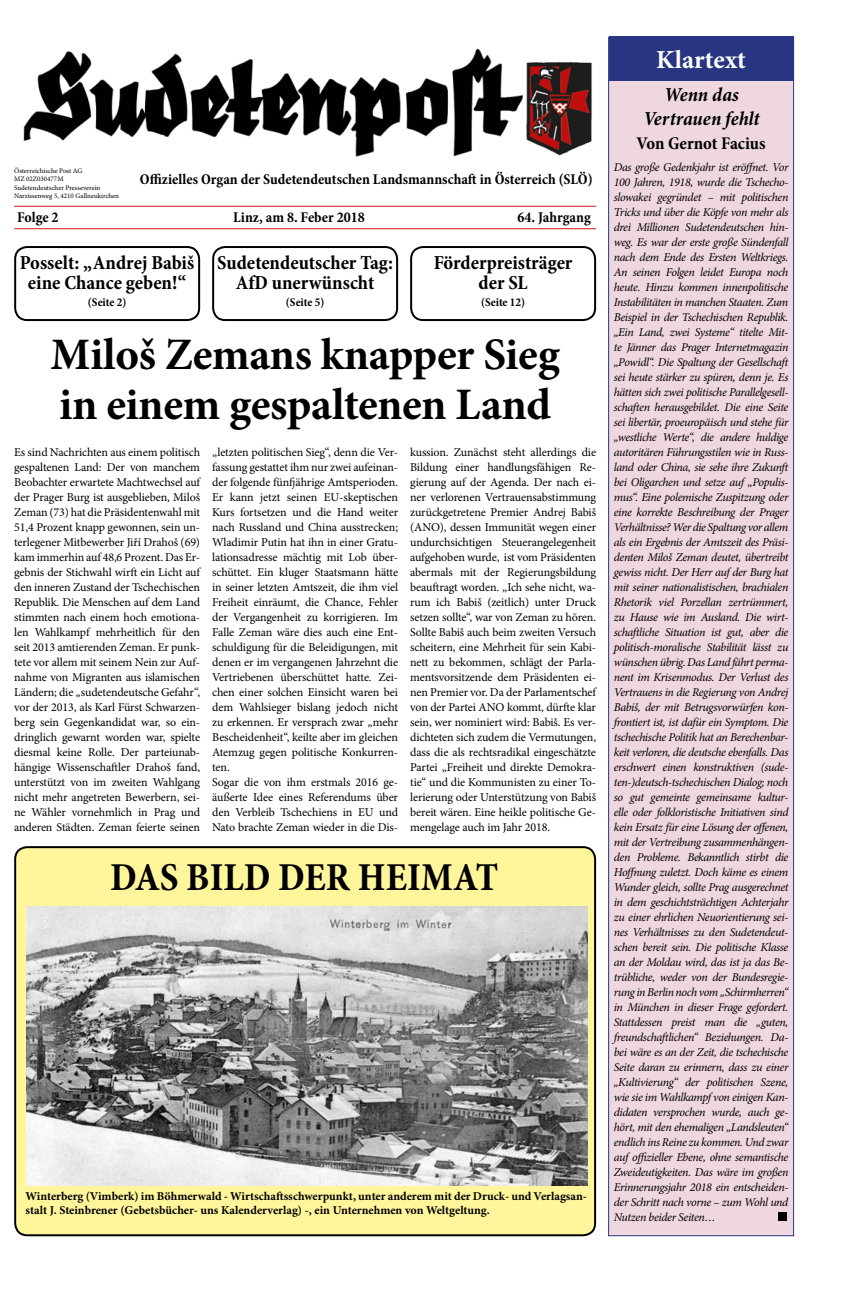
<style>
.page{position:relative;width:865px;height:1290px;background:#fff}
.page>*{position:absolute;margin:0;border:0;box-sizing:border-box;transform-origin:0 0}
.t1{font:700 45px/50px "Minion Pro";letter-spacing:-.01em;color:#000}
.t2{font:700 condensed 40px "Minion Pro";color:#000}
.t3{font:700 26px "Minion Pro";color:#fff}
.t4{font:700 condensed 20px/20px "Minion Pro";color:#000;text-align:center}
.t5{font:italic 700 condensed 20px/24px "Minion Pro";color:#000;text-align:center}
.t6{font:700 condensed 18px "Minion Pro";letter-spacing:-.005em;color:#000}
.t7{font:700 condensed 15px "Minion Pro";color:#000}
.t8{font:12px/15px "Minion Pro";letter-spacing:-.01em;color:#000;text-align:justify}
.t9{font:italic 12px/15px "Minion Pro";letter-spacing:-.035em;color:#000}
.t10{font:700 12px/14.4px "Minion Pro";color:#000}
.t11{font:700 condensed 12px "Minion Pro";letter-spacing:-.005em;color:#000}
.t12{font:7px/8.4px "Minion Pro";color:#000}
</style>
<div class="page">
<img style="left:23px;top:48px;width:569px;height:109px">
<hr style="left:14px;top:206px;width:582px;height:1px;background:#cd171a">
<hr style="left:14px;top:228px;width:582px;height:1px;background:#cd171a">
<div style="left:410px;top:246px;width:186px;height:75px;border:2px solid #000;border-radius:12px"></div>
<div style="left:212px;top:246px;width:186px;height:75px;border:2px solid #000;border-radius:12px"></div>
<div style="left:14px;top:246px;width:186px;height:75px;border:2px solid #000;border-radius:12px"></div>
<div style="left:15px;top:847px;width:580px;height:388px;background:#fff69b;border-radius:12px"></div>
<div style="left:14px;top:846px;width:582px;height:390px;border:2px solid #000;border-radius:12px"></div>
<img style="left:26px;top:906px;width:561px;height:279px">
<div style="left:608px;top:37px;width:186px;height:1199px;background:#efd7de;border:1px solid #283583"></div>
<div style="left:608px;top:36px;width:185px;height:44px;background:#283583"></div>
<div style="left:778px;top:1213px;width:9px;height:8px;background:#000"></div>
<p class="t12" style="left:14px;top:167px;width:106px">Österreichische Post AG<br>MZ 02Z030477M<br>Sudetendeutscher Presseverein<br>Narzissenweg 5, 4210 Gallneukirchen</p>
<p class="t7" style="left:140px;top:169px;width:454px">Offizielles Organ der Sudetendeutschen Landsmannschaft in Österreich (SLÖ)</p>
<p class="t7" style="left:17px;top:207px;width:43px">Folge 2</p>
<p class="t7" style="left:233px;top:207px;width:133px">Linz, am 8. Feber 2018</p>
<p class="t7" style="left:517px;top:207px;width:75px">64. Jahrgang</p>
<h3 class="t4" style="left:20px;top:252px;width:176px">Posselt: „Andrej Babiš eine Chance geben!“</h3>
<h3 class="t4" style="left:434px;top:252px;width:140px">Förderpreisträger der SL</h3>
<h3 class="t4" style="left:217px;top:252px;width:177px">Sudetendeutscher Tag:<br>AfD unerwünscht</h3>
<p class="t11" style="left:88px;top:294px;width:40px">(Seite 2)</p>
<p class="t11" style="left:286px;top:294px;width:40px">(Seite 5)</p>
<p class="t11" style="left:481px;top:294px;width:45px">(Seite 12)</p>
<h1 class="t1" style="left:50px;top:329px;width:511px">Miloš Zemans knapper Sieg in einem gespaltenen Land</h1>
<p class="t8" style="left:14px;top:445px;width:187px">Es sind Nachrichten aus einem politisch gespaltenen Land: Der von manchem Beobachter erwartete Machtwechsel auf der Prager Burg ist ausgeblieben, Miloš Zeman (73) hat die Präsidentenwahl mit 51,4 Prozent knapp gewonnen, sein un&shy;terlegener Mitbewerber Jiří Drahoš (69) kam immerhin auf 48,6 Prozent. Das Er&shy;gebnis der Stichwahl wirft ein Licht auf den inneren Zustand der Tschechischen Republik. Die Menschen auf dem Land stimmten nach einem hoch emotiona&shy;len Wahlkampf mehrheitlich für den seit 2013 amtierenden Zeman. Er punk&shy;tete vor allem mit seinem Nein zur Auf&shy;nahme von Migranten aus islamischen Ländern; die „sudetendeutsche Gefahr“, vor der 2013, als Karl Fürst Schwarzen&shy;berg sein Gegenkandidat war, so ein&shy;dringlich gewarnt worden war, spielte diesmal keine Rolle. Der parteiunab&shy;hängige Wissenschaftler Drahoš fand, unterstützt von im zweiten Wahlgang nicht mehr angetreten Bewerbern, sei&shy;ne Wähler vornehmlich in Prag und anderen Städten. Zeman feierte seinen</p>
<p class="t8" style="left:212px;top:445px;width:187px;text-align:left">„letzten politischen Sieg“, denn die Ver&shy;fassung gestattet ihm nur zwei aufeinan&shy;der folgende fünfjährige Amtsperioden.<br>Er kann jetzt seinen EU-skeptischen Kurs fortsetzen und die Hand weiter nach Russland und China ausstrecken; Wladimir Putin hat ihn in einer Gratu&shy;lationsadresse mächtig mit Lob über&shy;schüttet. Ein kluger Staatsmann hätte in seiner letzten Amtszeit, die ihm viel Freiheit einräumt, die Chance, Fehler der Vergangenheit zu korrigieren. Im Falle Zeman wäre dies auch eine Ent&shy;schuldigung für die Beleidigungen, mit denen er im vergangenen Jahrzehnt die Vertriebenen überschüttet hatte. Zei&shy;chen einer solchen Einsicht waren bei dem Wahlsieger bislang jedoch nicht zu erkennen. Er versprach zwar „mehr Bescheidenheit“, keilte aber im gleichen Atemzug gegen politische Konkurren&shy;ten.<br>Sogar die von ihm erstmals 2016 ge&shy;äußerte Idee eines Referendums über den Verbleib Tschechiens in EU und Nato brachte Zeman wieder in die Dis-</p>
<p class="t8" style="left:410px;top:445px;width:187px">kussion. Zunächst steht allerdings die Bildung einer handlungsfähigen Re&shy;gierung auf der Agenda. Der nach ei&shy;ner verlorenen Vertrauensabstimmung zurückgetretene Premier Andrej Babiš (ANO), dessen Immunität wegen einer undurchsichtigen Steuerangelegenheit aufgehoben wurde, ist vom Präsidenten abermals mit der Regierungsbildung beauftragt worden. „Ich sehe nicht, wa&shy;rum ich Babiš (zeitlich) unter Druck setzen sollte“, war von Zeman zu hören.<br>Sollte Babiš auch beim zweiten Versuch scheitern, eine Mehrheit für sein Kabi&shy;nett zu bekommen, schlägt der Parla&shy;mentsvorsitzende dem Präsidenten ei&shy;nen Premier vor. Da der Parlamentschef von der Partei ANO kommt, dürfte klar sein, wer nominiert wird: Babiš. Es ver&shy;dichteten sich zudem die Vermutungen, dass die als rechtsradikal eingeschätzte Partei „Freiheit und direkte Demokra&shy;tie“ und die Kommunisten zu einer To&shy;lerierung oder Unterstützung von Babiš bereit wären. Eine heikle politische Ge&shy;mengelage auch im Jahr 2018.</p>
<h2 class="t2" style="left:110px;top:850px;width:390px">DAS BILD DER HEIMAT</h2>
<p class="t10" style="left:26px;top:1189px;width:563px">Winterberg (Vimberk) im Böhmerwald - Wirtschaftsschwerpunkt, unter anderem mit der Druck- und Verlagsan&shy;stalt J. Steinbrener (Gebetsbücher- uns Kalenderverlag) -, ein Unternehmen von Weltgeltung.</p>
<h3 class="t3" style="left:656px;top:41px;width:91px">Klartext</h3>
<h3 class="t5" style="left:643px;top:82px;width:118px">Wenn das<br>Vertrauen fehlt</h3>
<h3 class="t6" style="left:636px;top:131px;width:131px">Von Gernot Facius</h3>
<p class="t9" style="left:613px;top:160px;width:178px">Das große Gedenkjahr ist eröffnet. Vor 100 Jahren, 1918, wurde die Tschecho&shy;slowakei gegründet – mit politischen Tricks und über die Köpfe von mehr als drei Millionen Sudetendeutschen hin&shy;weg. Es war der erste große Sündenfall nach dem Ende des Ersten Weltkriegs.<br>An seinen Folgen leidet Europa noch heute. Hinzu kommen innenpolitische Instabilitäten in manchen Staaten. Zum Beispiel in der Tschechischen Republik. „Ein Land, zwei Systeme“ titelte Mit&shy;te Jänner das Prager Internetmagazin „Powidl“. Die Spaltung der Gesellschaft sei heute stärker zu spüren, denn je. Es hätten sich zwei politische Parallelgesell&shy;schaften herausgebildet. Die eine Seite sei libertär, proeuropäisch und stehe für „westliche Werte“, die andere huldige autoritären Führungsstilen wie in Russ&shy;land oder China, sie sehe ihre Zukunft bei Oligarchen und setze auf „Populis&shy;mus“. Eine polemische Zuspitzung oder eine korrekte Beschreibung der Prager Verhältnisse? Wer die Spaltung vor allem als ein Ergebnis der Amtszeit des Präsi&shy;denten Miloš Zeman deutet, übertreibt gewiss nicht. Der Herr auf der Burg hat mit seiner nationalistischen, brachialen Rhetorik viel Porzellan zertrümmert, zu Hause wie im Ausland. Die wirt&shy;schaftliche Situation ist gut, aber die politisch-moralische Stabilität lässt zu wünschen übrig. Das Land fährt perma&shy;nent im Krisenmodus. Der Verlust des Vertrauens in die Regierung von Andrej Babiš, der mit Betrugsvorwürfen kon&shy;frontiert ist, ist dafür ein Symptom. Die tschechische Politik hat an Berechenbar&shy;keit verloren, die deutsche ebenfalls. Das erschwert einen konstruktiven (sude&shy;ten-)deutsch-tschechischen Dialog; noch so gut gemeinte gemeinsame kultur&shy;elle oder folkloristische Initiativen sind kein Ersatz für eine Lösung der offenen, mit der Vertreibung zusammenhängen&shy;den Probleme. Bekanntlich stirbt die Hoffnung zuletzt. Doch käme es einem Wunder gleich, sollte Prag ausgerechnet in dem geschichtsträchtigen Achterjahr zu einer ehrlichen Neuorientierung sei&shy;nes Verhältnisses zu den Sudetendeut&shy;schen bereit sein. Die politische Klasse an der Moldau wird, das ist ja das Be&shy;trübliche, weder von der Bundesregie&shy;rung in Berlin noch vom „Schirmherren“ in München in dieser Frage gefordert.<br>Stattdessen preist man die „guten, freundschaftlichen“ Beziehungen. Da&shy;bei wäre es an der Zeit, die tschechische Seite daran zu erinnern, dass zu einer „Kultivierung“ der politischen Szene, wie sie im Wahlkampf von einigen Kan&shy;didaten versprochen wurde, auch ge&shy;hört, mit den ehemaligen „Landsleuten“ endlich ins Reine zu kommen. Und zwar auf offizieller Ebene, ohne semantische Zweideutigkeiten. Das wäre im großen Erinnerungsjahr 2018 ein entscheiden&shy;der Schritt nach vorne – zum Wohl und Nutzen beider Seiten…</p>
</div>
